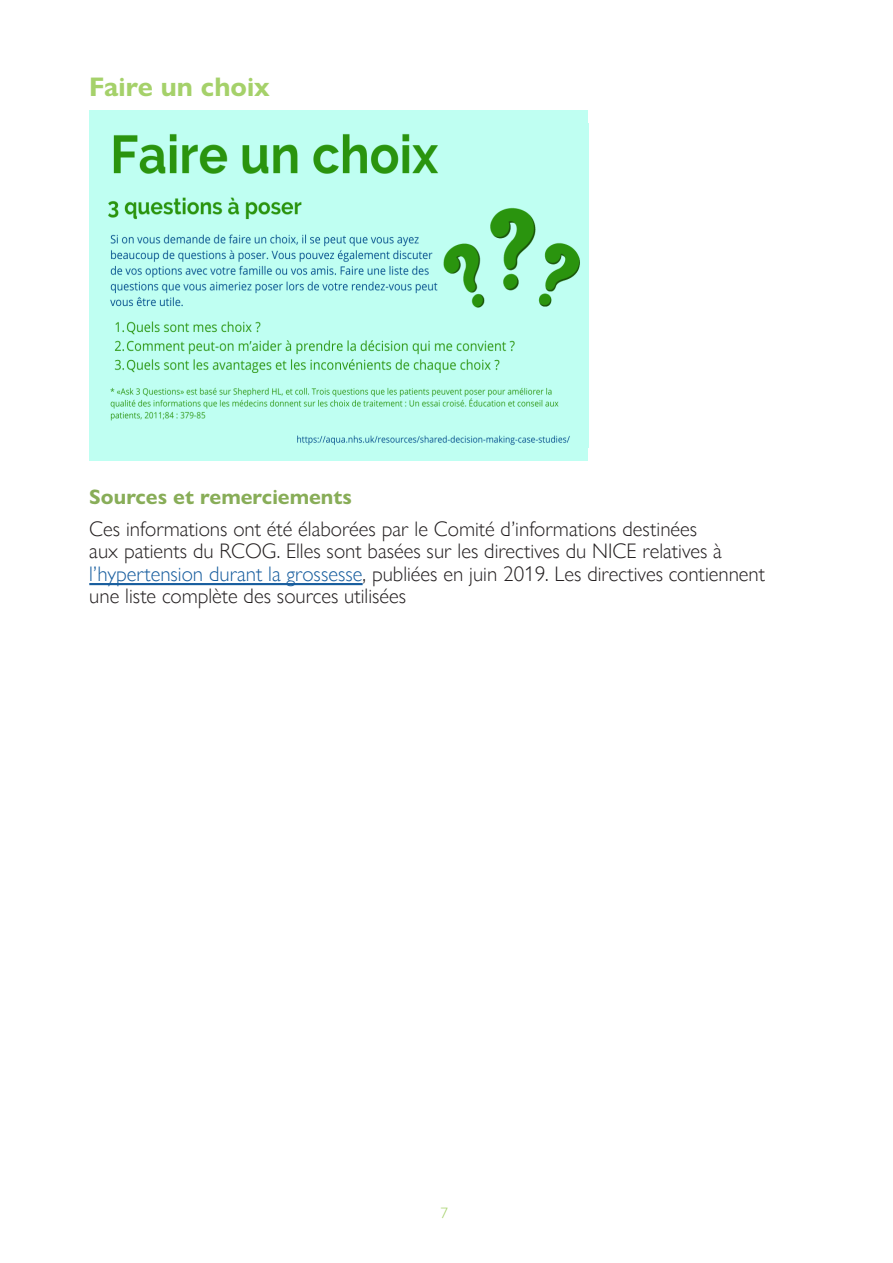
<style>
.page{position:relative;width:893px;height:1263px;background:#fff}
.page>*{position:absolute;margin:0;border:0;box-sizing:border-box;transform-origin:0 0}
.PI_heading_A{font:700 27px "Gill Sans Nova";color:#a5d16a}
.PI_body_text{font:300 21px/22.5px "Gill Sans Nova";color:#231f20}
.PI_B_head{font:700 21px "Gill Sans Nova";color:#88ad58}
.t1{font:300 15px "Gill Sans Nova";color:#a5d16a}
.s1{color:#175d9e}
</style>
<div class="page">
<hr style="left:89px;top:583px;width:274px;height:2px;background:#175d9e">
<img style="left:90px;top:110px;width:498px;height:351px">
<p class="PI_heading_A" style="left:89px;top:70px;width:182px">Faire un choix</p>
<p class="PI_B_head" style="left:89px;top:484px;width:264px">Sources et remerciements</p>
<p class="PI_body_text" style="left:89px;top:518px;width:677px">Ces informations ont été élaborées par le Comité d’informations destinées<br>aux patients du RCOG. Elles sont basées sur les directives du NICE relatives à <span class="s1">l’hypertension durant la grossesse</span>, publiées en juin 2019. Les directives contiennent une liste complète des sources utilisées</p>
<p class="t1" style="left:441px;top:1204px;width:9px">7</p>
</div>
